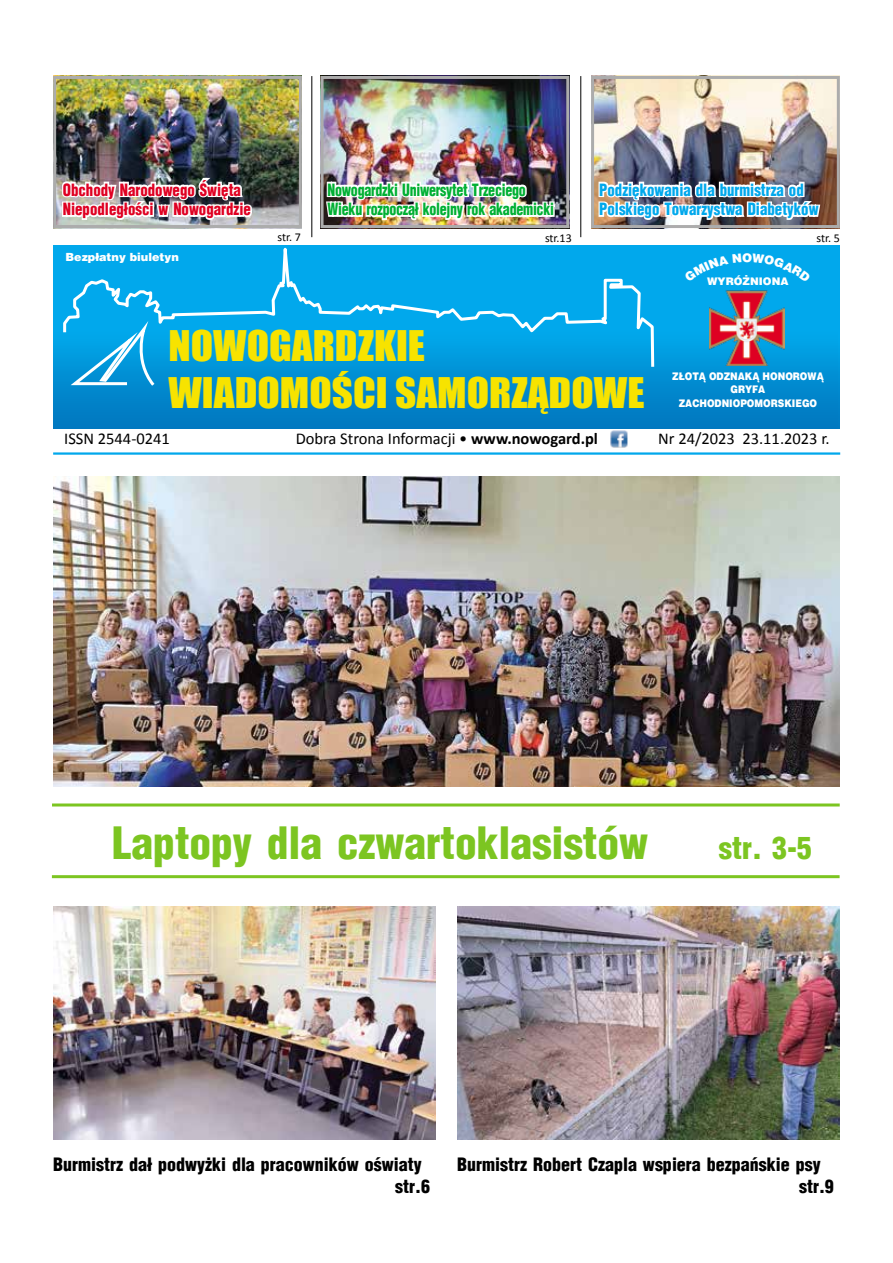
<style>
.page{position:relative;width:893px;height:1263px;background:#fff}
.page>*{position:absolute;margin:0;border:0;box-sizing:border-box;transform-origin:0 0}
.t1{font:900 43.5px "Switzerland Cond";color:#7cc521}
.t2{font:39px/47px "Impact";color:#f7e300;scale:1.05 1}
.t3{font:900 30px "Switzerland Cond";color:#7cc521}
.t4{font:900 18px/21.6px "Switzerland Cond";color:#000}
.t5{font:16.5px "Calibri";color:#000}
.t6{font:900 16.5px/19.8px "Switzerland Cond";letter-spacing:-.02em;color:#00b033;scale:.85 1}
.t7{font:900 16.5px/19.8px "Switzerland Cond";color:#00a8ec;scale:.9 1}
.t8{font:900 16.5px/19.8px "Switzerland Cond";color:#df0022;scale:.9 1}
.t9{font:12px "Calibri";color:#000}
.t10{font:900 11.25px "Switzerland";color:#fff}
.t11{font:900 10.5px/13.5px "Switzerland";color:#fff;text-align:center;scale:.87 1}
.t12{font:900 10.5px "Switzerland";color:#fff}
.s1{font-weight:700}
</style>
<div class="page">
<img style="left:325px;top:80px;width:240px;height:144px">
<div style="left:321px;top:76px;width:248px;height:152px;border:3px solid #acacac"></div>
<img style="left:595px;top:80px;width:241px;height:144px">
<div style="left:591px;top:76px;width:249px;height:152px;border:3px solid #acacac"></div>
<img style="left:53px;top:245px;width:787px;height:183px">
<svg style="left:63px;top:248px;width:593px;height:122px"></svg>
<svg style="left:66px;top:324px;width:91px;height:65px"></svg>
<img style="left:709px;top:290px;width:76px;height:76px">
<hr style="left:53px;top:452px;width:787px;height:3px;background:#00a8ec">
<img style="left:610px;top:430px;width:18px;height:18px">
<hr style="left:311px;top:76px;width:1px;height:161px;background:#000">
<hr style="left:580px;top:76px;width:1px;height:161px;background:#000">
<img style="left:57px;top:80px;width:241px;height:144px">
<div style="left:53px;top:76px;width:249px;height:152px;border:3px solid #acacac"></div>
<img style="left:597px;top:170px;width:225px;height:59px">
<img style="left:60px;top:168px;width:194px;height:61px">
<img style="left:324px;top:166px;width:231px;height:118px">
<img style="left:53px;top:477px;width:786px;height:309px">
<hr style="left:52px;top:875px;width:788px;height:3px;background:#7cc521">
<hr style="left:52px;top:803px;width:788px;height:3px;background:#7cc521">
<img style="left:54px;top:907px;width:382px;height:233px">
<img style="left:457px;top:907px;width:382px;height:233px">
<div style="left:684px;top:253px;width:127px;height:29px;background:#01a8ec"></div>
<p class="t8" style="left:63px;top:179px;width:210px">Obchody Narodowego Święta<br>Niepodległości w Nowogardzie</p>
<p class="t6" style="left:328px;top:179px;width:268px">Nowogardzki Uniwersytet Trzeciego<br>Wieku rozpoczął kolejny rok akademicki</p>
<p class="t7" style="left:599px;top:179px;width:245px">Podziękowania dla burmistrza od<br>Polskiego Towarzystwa Diabetyków</p>
<p class="t10" style="left:65px;top:250px;width:115px">Bezpłatny biuletyn</p>
<p class="t9" style="left:277px;top:230px;width:25px">str. 7</p>
<p class="t9" style="left:545px;top:230px;width:28px">str.13</p>
<p class="t9" style="left:816px;top:230px;width:25px">str. 5</p>
<p class="t12" style="left:707px;top:275px;width:83px">WYRÓŻNIONA</p>
<h2 class="t2" style="left:168px;top:321px;width:455px">NOWOGARDZKIE<br>WIADOMOŚCI SAMORZĄDOWE</h2>
<p class="t11" style="left:672px;top:370px;width:176px">ZŁOTĄ ODZNAKĄ HONOROWĄ<br>GRYFA<br>ZACHODNIOPOMORSKIEGO</p>
<p class="t5" style="left:64px;top:428px;width:107px">ISSN 2544-0241</p>
<p class="t5" style="left:296px;top:428px;width:304px">Dobra Strona Informacji • <span class="s1">www.nowogard.pl</span></p>
<p class="t5" style="left:658px;top:428px;width:173px">Nr 24/2023 23.11.2023 r.</p>
<h1 class="t1" style="left:112px;top:815px;width:537px">Laptopy dla czwartoklasistów</h1>
<h3 class="t3" style="left:719px;top:828px;width:95px">str. 3-5</h3>
<p class="t4" style="left:395px;top:1153px;width:36px;text-indent:-342px">Burmistrz dał podwyżki dla pracowników oświaty str.6</p>
<p class="t4" style="left:799px;top:1153px;width:36px;text-indent:-342px">Burmistrz Robert Czapla wspiera bezpańskie psy str.9</p>
</div>
